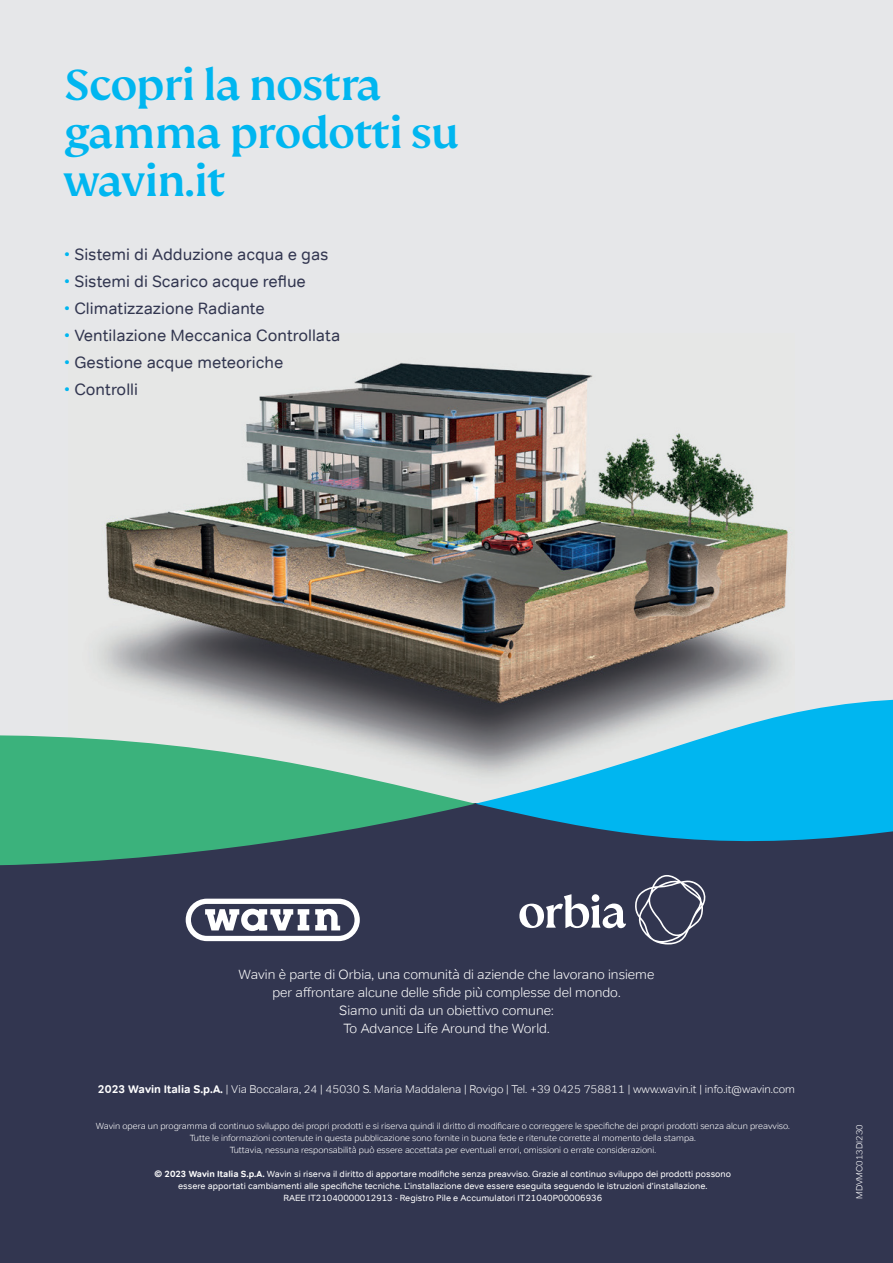
<style>
.page{position:relative;width:893px;height:1263px;background:#e6e7e9}
.page>*{position:absolute;margin:0;border:0;box-sizing:border-box;transform-origin:0 0}
.t1{font:500 48px/48px "FS Kim";letter-spacing:-.02em;color:#00b6f0}
.t2{font:16.5px "Tondo";color:#323650}
.t3{font:300 13.5px/18px "Tondo";color:#fff;text-align:center}
.t4{font:300 11.25px "Tondo";color:#fff}
.t5{font:300 9px/12px "Tondo";color:#fff;text-align:center}
.t6{font:9px/12px "Tondo";color:#fff;text-align:center}
.s1{color:#00b6f0}
.s2{font-weight:700}
</style>
<div class="page">
<img style="left:97px;top:362px;width:691px;height:366px">
<div style="left:0;top:804px;width:893px;height:459px;background:#323650"></div>
<svg style="left:0;top:728px;width:475px;height:138px;fill:#3bb27c"></svg>
<svg style="left:475px;top:694px;width:418px;height:148px;fill:#00b6f0"></svg>
<svg style="left:186px;top:899px;width:174px;height:42px"></svg>
<svg style="left:519px;top:875px;width:186px;height:69px"></svg>
<h1 class="t1" style="left:64px;top:61px;width:397px">Scopri la nostra gamma prodotti su wavin.it</h1>
<h2 class="t2" style="left:64px;top:244px;width:266px"><span class="s1">•</span> Sistemi di Adduzione acqua e gas</h2>
<h2 class="t2" style="left:64px;top:271px;width:244px"><span class="s1">•</span> Sistemi di Scarico acque reflue</h2>
<h2 class="t2" style="left:64px;top:298px;width:203px"><span class="s1">•</span> Climatizzazione Radiante</h2>
<h2 class="t2" style="left:64px;top:325px;width:278px"><span class="s1">•</span> Ventilazione Meccanica Controllata</h2>
<h2 class="t2" style="left:64px;top:352px;width:221px"><span class="s1">•</span> Gestione acque meteoriche</h2>
<h2 class="t2" style="left:64px;top:379px;width:76px"><span class="s1">•</span> Controlli</h2>
<h3 class="t3" style="left:239px;top:965px;width:417px">Wavin è parte di Orbia, una comunità di aziende che lavorano insieme per affrontare alcune delle sfide più complesse del mondo.<br>Siamo uniti da un obiettivo comune:<br>To Advance Life Around the World.</h3>
<p class="t4" style="left:98px;top:1083px;width:698px"><span class="s2">2023 Wavin Italia S.p.A.</span> | Via Boccalara, 24 | 45030 S. Maria Maddalena | Rovigo | Tel. +39 0425 758811 | www.wavin.it | info.it@wavin.com</p>
<p class="t5" style="left:96px;top:1120px;width:696px">Wavin opera un programma di continuo sviluppo dei propri prodotti e si riserva quindi il diritto di modificare o correggere le specifiche dei propri prodotti senza alcun preavviso.<br>Tutte le informazioni contenute in questa pubblicazione sono fornite in buona fede e ritenute corrette al momento della stampa.<br>Tuttavia, nessuna responsabilità può essere accettata per eventuali errori, omissioni o errate considerazioni.</p>
<p class="t6" style="left:155px;top:1168px;width:578px"><span class="s2">© 2023 Wavin Italia S.p.A.</span> Wavin si riserva il diritto di apportare modifiche senza preavviso. Grazie al continuo sviluppo dei prodotti possono essere apportati cambiamenti alle specifiche tecniche. L’installazione deve essere eseguita seguendo le istruzioni d’installazione.<br>RAEE IT21040000012913 - Registro Pile e Accumulatori IT21040P00006936</p>
<p class="t5" style="left:853px;top:1199px;width:76px;rotate:-90deg">MDVMC013DI230</p>
</div>
